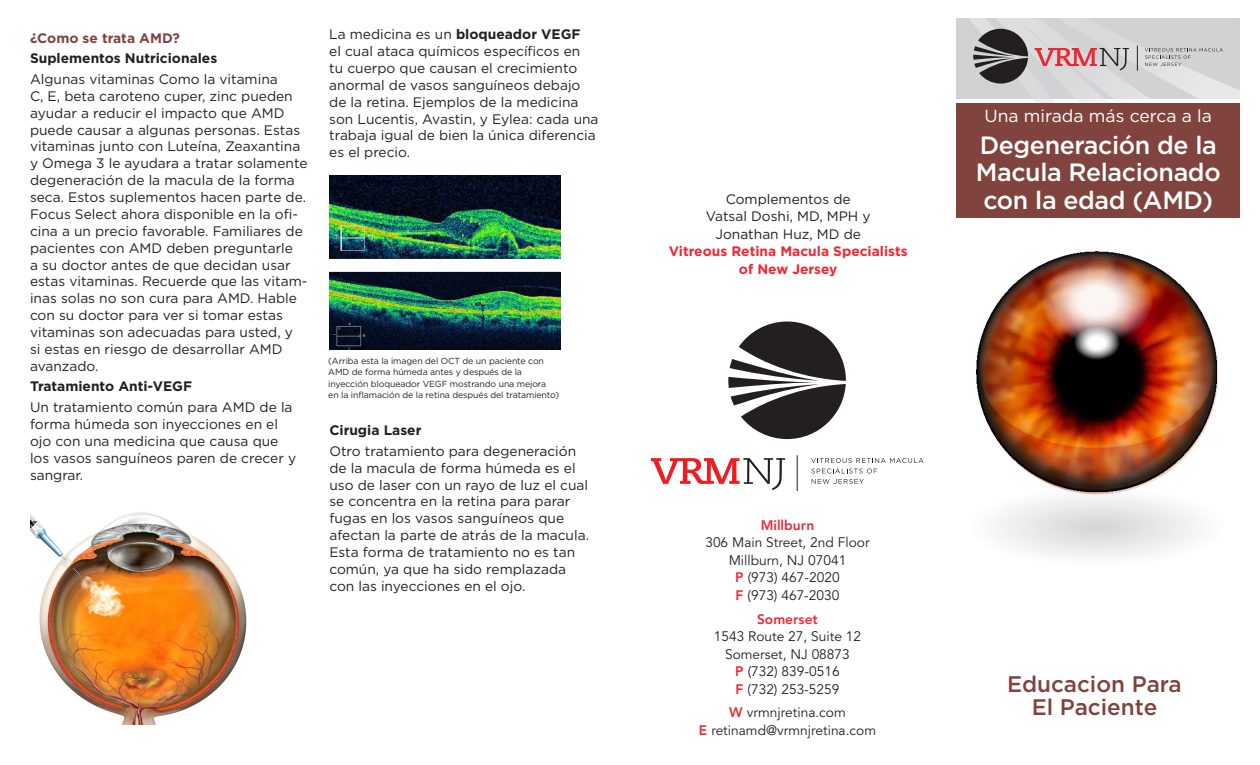
<style>
.page{position:relative;width:1260px;height:765px;background:#fff}
.page>*{position:absolute;margin:0;border:0;box-sizing:border-box;transform-origin:0 0}
.t1{font:500 25px/27.5px "Gotham";letter-spacing:-.015em;color:#fff}
.t2{font:500 22.5px/22.5px "Gotham";color:#80433e;text-align:center}
.t3{font:17.5px "Gotham";color:#fff}
.t4{font:13.75px/16.9px "Gotham";color:#231f20}
.t5{font:13.75px/17.5px "Avenir LT Std";color:#231f20;text-align:center}
.t6{font:700 13.75px "Gotham";color:#231f20}
.t7{font:700 13.75px "Gotham";color:#80433e}
.t8{font:700 13.75px "Gotham";color:#ed2836}
.t9{font:8.75px/11.2px "Gotham";letter-spacing:-.01em;color:#231f20}
.s1{font-weight:700}
.s2{font-weight:700;color:#ed2836}
.s3{font-weight:800;color:#ed2836}
</style>
<div class="page">
<svg style="left:956px;top:18px;width:284px;height:200px;background:#d7d8d9"></svg>
<div style="left:957px;top:103px;width:283px;height:115px;background:#80433e"></div>
<svg style="left:1145px;top:48px;width:78px;height:18px"></svg>
<svg style="left:1035px;top:48px;width:94px;height:22px;background:#cf9fa3"></svg>
<svg style="left:1137px;top:46px;width:1px;height:25px"></svg>
<svg style="left:973px;top:29px;width:55px;height:55px;background:#656364"></svg>
<svg style="left:811px;top:458px;width:112px;height:5px"></svg>
<svg style="left:811px;top:469px;width:66px;height:4px"></svg>
<svg style="left:812px;top:479px;width:52px;height:5px"></svg>
<svg style="left:651px;top:458px;width:134px;height:32px"></svg>
<hr style="left:797px;top:455px;width:1px;height:36px;background:#231f20">
<svg style="left:728px;top:322px;width:118px;height:117px"></svg>
<img style="left:976px;top:251px;width:242px;height:306px">
<img style="left:329px;top:175px;width:232px;height:174px">
<img style="left:30px;top:512px;width:217px;height:213px">
<p class="t7" style="left:30px;top:29px;width:152px">¿Como se trata AMD?</p>
<p class="t6" style="left:30px;top:49px;width:189px">Suplementos Nutricionales</p>
<p class="t4" style="left:30px;top:70px;width:279px">Algunas vitaminas Como la vitamina<br>C, E, beta caroteno cuper, zinc pueden ayudar a reducir el impacto que AMD puede causar a algunas personas. Estas vitaminas junto con Luteína, Zeaxantina y Omega 3 le ayudara a tratar solamente degeneración de la macula de la forma seca. Estos suplementos hacen parte de.<br>Focus Select ahora disponible en la ofi&shy;cina a un precio favorable. Familiares de pacientes con AMD deben preguntarle<br>a su doctor antes de que decidan usar estas vitaminas. Recuerde que las vitam&shy;inas solas no son cura para AMD. Hable con su doctor para ver si tomar estas vitaminas son adecuadas para usted, y<br>si estas en riesgo de desarrollar AMD avanzado.</p>
<p class="t6" style="left:30px;top:377px;width:164px">Tratamiento Anti-VEGF</p>
<p class="t4" style="left:30px;top:399px;width:268px">Un tratamiento común para AMD de la forma húmeda son inyecciones en el ojo con una medicina que causa que los vasos sanguíneos paren de crecer y sangrar.</p>
<p class="t4" style="left:329px;top:26px;width:271px">La medicina es un <span class="s1">bloqueador VEGF<br></span>el cual ataca químicos específicos en<br>tu cuerpo que causan el crecimiento anormal de vasos sanguíneos debajo de la retina. Ejemplos de la medicina son Lucentis, Avastin, y Eylea: cada una trabaja igual de bien la única diferencia es el precio.</p>
<p class="t9" style="left:328px;top:355px;width:233px">(Arriba esta la imagen del OCT de un paciente con AMD de forma húmeda antes y después de la inyección bloqueador VEGF mostrando una mejora<br>en la inflamación de la retina después del tratamiento)</p>
<p class="t6" style="left:329px;top:421px;width:94px">Cirugia Laser</p>
<p class="t4" style="left:329px;top:442px;width:261px">Otro tratamiento para degeneración de la macula de forma húmeda es el uso de laser con un rayo de luz el cual se concentra en la retina para parar fugas en los vasos sanguíneos que afectan la parte de atrás de la macula.<br>Esta forma de tratamiento no es tan común, ya que ha sido remplazada con las inyecciones en el ojo.</p>
<p class="t3" style="left:984px;top:106px;width:229px">Una mirada más cerca a la</p>
<p class="t1" style="left:976px;top:130px;width:247px">Degeneración de la<br>Macula Relacionado</p>
<p class="t4" style="left:726px;top:190px;width:127px">Complementos de</p>
<p class="t1" style="left:983px;top:185px;width:231px">con la edad (AMD)</p>
<p class="t4" style="left:669px;top:208px;width:240px;line-height:17.5px;text-align:center">Vatsal Doshi, MD, MPH y<br>Jonathan Huz, MD de<br><span class="s2">Vitreous Retina Macula Specialists</span></p>
<p class="t8" style="left:739px;top:260px;width:100px">of New Jersey</p>
<p class="t5" style="left:705px;top:517px;width:166px"><span class="s3">Millburn<br></span>306 Main Street, 2nd Floor<br>Millburn, NJ 07041</p>
<p class="t5" style="left:735px;top:569px;width:106px"><span class="s3">P</span> (973) 467-2020</p>
<p class="t5" style="left:736px;top:587px;width:105px"><span class="s3">F</span> (973) 467-2030</p>
<p class="t5" style="left:714px;top:611px;width:149px"><span class="s3">Somerset<br></span>1543 Route 27, Suite 12<br>Somerset, NJ 08873<br><span class="s3">P</span> (732) 839-0516</p>
<p class="t5" style="left:736px;top:681px;width:105px"><span class="s3">F</span> (732) 253-5259</p>
<p class="t5" style="left:729px;top:704px;width:118px"><span class="s3">W</span> vrmnjretina.com</p>
<p class="t5" style="left:699px;top:722px;width:179px"><span class="s3">E</span> retinamd@vrmnjretina.com</p>
<p class="t2" style="left:1007px;top:673px;width:176px">Educacion Para<br>El Paciente</p>
</div>
